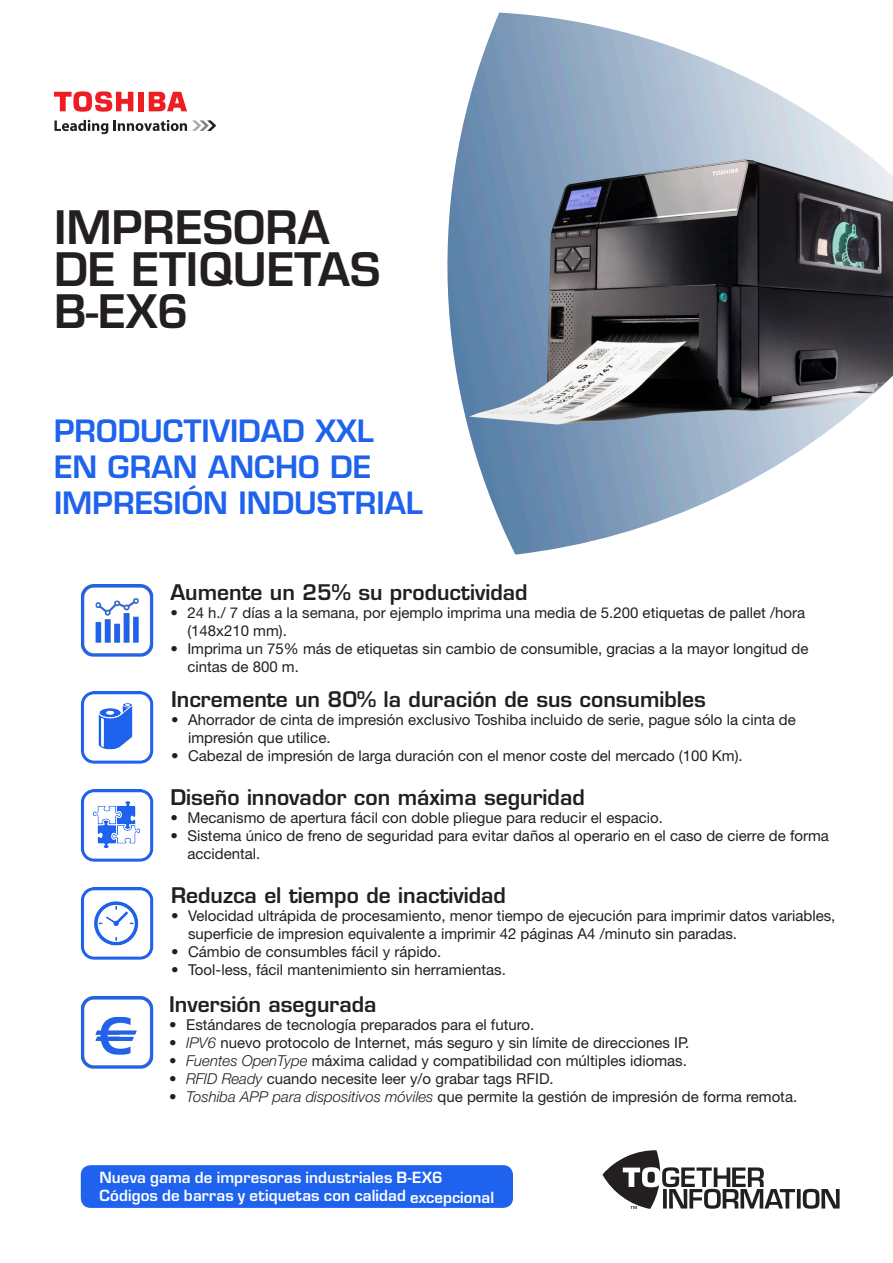
<style>
.page{position:relative;width:893px;height:1263px;background:#fff}
.page>*{position:absolute;margin:0;border:0;box-sizing:border-box;transform-origin:0 0}
.t1{font:600 45px/42px "Eurostile LT Std";color:#231f20}
.t2{font:600 30px/36px "Eurostile LT Std";color:#1e62ed}
.t3{font:600 21px "Eurostile LT Std";color:#231f20}
.t4{font:15px/18px "Helvetica Neue LT Std";color:#231f20}
.Main_text_BLACK{font:600 15px/18px "Eurostile LT Std";letter-spacing:.005em;color:#fff}
.s1{font-weight:300;font-style:italic}
</style>
<div class="page">
<svg style="left:54px;top:120px;width:54px;height:14px"></svg>
<svg style="left:114px;top:120px;width:102px;height:11px"></svg>
<div style="left:138px;top:92px;width:6px;height:19px;background:#ee1d23"></div>
<svg style="left:149px;top:92px;width:38px;height:19px"></svg>
<svg style="left:54px;top:91px;width:79px;height:21px"></svg>
<svg style="left:602px;top:1150px;width:238px;height:59px"></svg>
<img style="left:447px;top:13px;width:446px;height:542px">
<img style="left:80px;top:584px;width:74px;height:73px">
<img style="left:80px;top:691px;width:74px;height:73px">
<img style="left:80px;top:789px;width:74px;height:73px">
<img style="left:80px;top:887px;width:74px;height:73px">
<img style="left:80px;top:996px;width:74px;height:73px">
<div style="left:81px;top:1165px;width:432px;height:43px;background:#1e62ed;border-radius:10px"></div>
<p class="t1" style="left:54px;top:207px;width:328px">IMPRESORA<br>DE ETIQUETAS<br>B-EX6</p>
<p class="t2" style="left:54px;top:412px;width:370px">PRODUCTIVIDAD XXL<br>EN GRAN ANCHO DE<br>IMPRESIÓN INDUSTRIAL</p>
<p class="t3" style="left:170px;top:579px;width:359px">Aumente un 25% su productividad</p>
<p class="t4" style="left:187px;top:604px;width:619px;text-indent:-17px">• 24 h./ 7 días a la semana, por ejemplo imprima una media de 5.200 etiquetas de pallet /hora (148x210 mm).</p>
<p class="t4" style="left:187px;top:640px;width:623px;text-indent:-17px">• Imprima un 75% más de etiquetas sin cambio de consumible, gracias a la mayor longitud de cintas de 800 m.</p>
<p class="t3" style="left:171px;top:686px;width:536px">Incremente un 80% la duración de sus consumibles</p>
<p class="t4" style="left:188px;top:711px;width:609px;text-indent:-17px">• Ahorrador de cinta de impresión exclusivo Toshiba incluido de serie, pague sólo la cinta de impresión que utilice.</p>
<p class="t4" style="left:171px;top:747px;width:573px">• Cabezal de impresión de larga duración con el menor coste del mercado (100 Km).</p>
<p class="t3" style="left:170px;top:784px;width:416px">Diseño innovador con máxima seguridad</p>
<p class="t4" style="left:170px;top:809px;width:494px">• Mecanismo de apertura fácil con doble pliegue para reducir el espacio.</p>
<p class="t4" style="left:187px;top:827px;width:643px;text-indent:-17px">• Sistema único de freno de seguridad para evitar daños al operario en el caso de cierre de forma accidental.</p>
<p class="t3" style="left:171px;top:882px;width:337px">Reduzca el tiempo de inactividad</p>
<p class="t4" style="left:188px;top:907px;width:649px;text-indent:-17px">• Velocidad ultrápida de procesamiento, menor tiempo de ejecución para imprimir datos variables, superficie de impresion equivalente a imprimir 42 páginas A4 /minuto sin paradas.</p>
<p class="t4" style="left:171px;top:943px;width:272px">• Cámbio de consumbles fácil y rápido.</p>
<p class="t4" style="left:171px;top:961px;width:336px">• Tool-less, fácil mantenimiento sin herramientas.</p>
<p class="t3" style="left:169px;top:991px;width:209px">Inversión asegurada</p>
<p class="t4" style="left:169px;top:1015px;width:367px">• Estándares de tecnología preparados para el futuro.</p>
<p class="t4" style="left:169px;top:1033px;width:522px"><span class="s1">• IPV6</span> nuevo protocolo de Internet, más seguro y sin límite de direcciones IP.</p>
<p class="t4" style="left:169px;top:1051px;width:519px"><span class="s1">• Fuentes OpenType</span> máxima calidad y compatibilidad con múltiples idiomas.</p>
<p class="t4" style="left:169px;top:1069px;width:386px"><span class="s1">• RFID Ready</span> cuando necesite leer y/o grabar tags RFID.</p>
<p class="t4" style="left:169px;top:1087px;width:629px"><span class="s1">• Toshiba APP para dispositivos móviles</span> que permite la gestión de impresión de forma remota.</p>
<p class="Main_text_BLACK" style="left:100px;top:1168px;width:396px">Nueva gama de impresoras industriales B-EX6<br>Códigos de barras y etiquetas con calidad excepcional</p>
</div>
